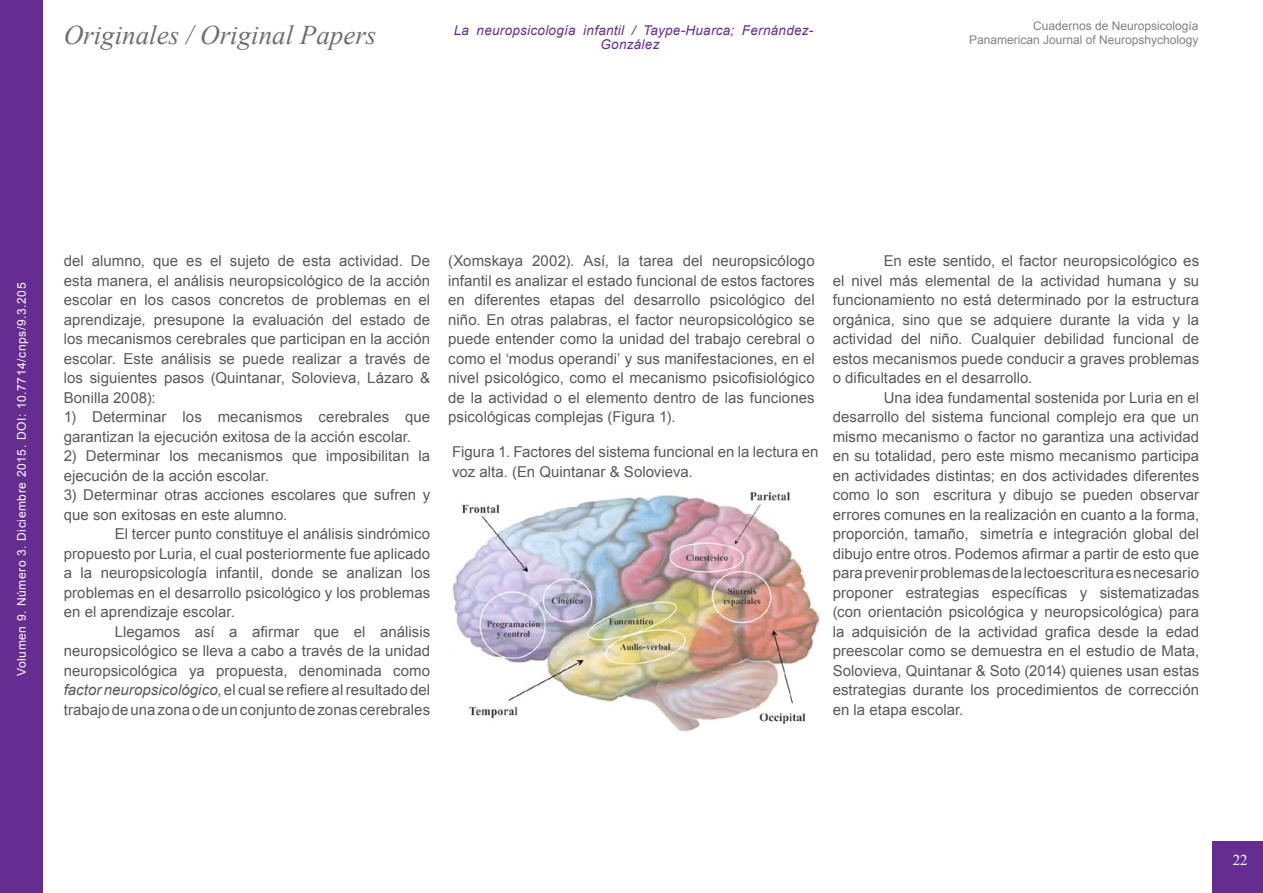
<style>
.page{position:relative;width:1263px;height:893px;background:#fff}
.page>*{position:absolute;margin:0;border:0;box-sizing:border-box;transform-origin:0 0}
.t1{font:italic 27px "Times New Roman";color:#6d6e71}
.t2{font:15px/19.5px "Arial";letter-spacing:.005em;color:#58595b;text-align:justify}
.t3{font:15px "Times New Roman";color:#fff}
.t4{font:italic 13.5px/13.5px "Arial";letter-spacing:.02em;color:#662d91;text-align:center}
.t5{font:12px "Arial";color:#808285}
.t6{font:12px "Arial";letter-spacing:.05em;color:#fff}
.s1{font-style:italic}
</style>
<div class="page">
<div style="left:0;top:0;width:43px;height:893px;background:#662d91"></div>
<div style="left:1212px;top:841px;width:51px;height:52px;background:#662d91"></div>
<img style="left:452px;top:491px;width:366px;height:241px">
<p class="t5" style="left:1033px;top:18px;width:167px">Cuadernos de Neuropsicología</p>
<p class="t4" style="left:454px;top:24px;width:361px">La neuropsicología infantil / Taype-Huarca; Fernández-<br>González</p>
<h1 class="t1" style="left:64px;top:17px;width:314px">Originales / Original Papers</h1>
<p class="t5" style="left:969px;top:32px;width:231px">Panamerican Journal of Neuropshychology</p>
<p class="t6" style="left:14px;top:676px;width:395px;rotate:-90deg">Volumen 9. Número 3. Diciembre 2015. DOI: 10.7714/cnps/9.3.205</p>
<p class="t2" style="left:64px;top:251px;width:368px">del alumno, que es el sujeto de esta actividad. De esta manera, el análisis neuropsicológico de la acción escolar en los casos concretos de problemas en el aprendizaje, presupone la evaluación del estado de los mecanismos cerebrales que participan en la acción escolar. Este análisis se puede realizar a través de los siguientes pasos (Quintanar, Solovieva, Lázaro &amp; Bonilla 2008):</p>
<p class="t2" style="left:64px;top:407px;width:368px">1) Determinar los mecanismos cerebrales que garantizan la ejecución exitosa de la acción escolar.</p>
<p class="t2" style="left:64px;top:446px;width:368px">2) Determinar los mecanismos que imposibilitan la ejecución de la acción escolar.</p>
<p class="t2" style="left:64px;top:485px;width:368px">3) Determinar otras acciones escolares que sufren y que son exitosas en este alumno.</p>
<p class="t2" style="left:64px;top:524px;width:368px;text-indent:51px">El tercer punto constituye el análisis sindrómico propuesto por Luria, el cual posteriormente fue aplicado a la neuropsicología infantil, donde se analizan los problemas en el desarrollo psicológico y los problemas en el aprendizaje escolar.</p>
<p class="t2" style="left:64px;top:622px;width:368px;text-indent:51px">Llegamos así a afirmar que el análisis neuropsicológico se lleva a cabo a través de la unidad neuropsicológica ya propuesta, denominada como <span class="s1">factor neuropsicológico</span>, el cual se refiere al resultado del trabajo de una zona o de un conjunto de zonas cerebrales</p>
<p class="t2" style="left:448px;top:251px;width:368px">(Xomskaya 2002). Así, la tarea del neuropsicólogo infantil es analizar el estado funcional de estos factores en diferentes etapas del desarrollo psicológico del niño. En otras palabras, el factor neuropsicológico se puede entender como la unidad del trabajo cerebral o como el ‘modus operandi’ y sus manifestaciones, en el nivel psicológico, como el mecanismo psicofisiológico de la actividad o el elemento dentro de las funciones psicológicas complejas (Figura 1).</p>
<p class="t2" style="left:833px;top:251px;width:368px;text-indent:51px">En este sentido, el factor neuropsicológico es el nivel más elemental de la actividad humana y su funcionamiento no está determinado por la estructura orgánica, sino que se adquiere durante la vida y la actividad del niño. Cualquier debilidad funcional de estos mecanismos puede conducir a graves problemas o dificultades en el desarrollo.</p>
<p class="t2" style="left:833px;top:388px;width:368px;text-indent:51px">Una idea fundamental sostenida por Luria en el desarrollo del sistema funcional complejo era que un mismo mecanismo o factor no garantiza una actividad en su totalidad, pero este mismo mecanismo participa en actividades distintas; en dos actividades diferentes como lo son escritura y dibujo se pueden observar errores comunes en la realización en cuanto a la forma, proporción, tamaño, simetría e integración global del dibujo entre otros. Podemos afirmar a partir de esto que para prevenir problemas de la lectoescritura es necesario proponer estrategias específicas y sistematizadas (con orientación psicológica y neuropsicológica) para la adquisición de la actividad grafica desde la edad preescolar como se demuestra en el estudio de Mata, Solovieva, Quintanar &amp; Soto (2014) quienes usan estas estrategias durante los procedimientos de corrección en la etapa escolar.</p>
<p class="t2" style="left:452px;top:443px;width:368px">Figura 1. Factores del sistema funcional en la lectura en voz alta. (En Quintanar &amp; Solovieva.</p>
<p class="t3" style="left:1233px;top:850px;width:16px">22</p>
</div>
